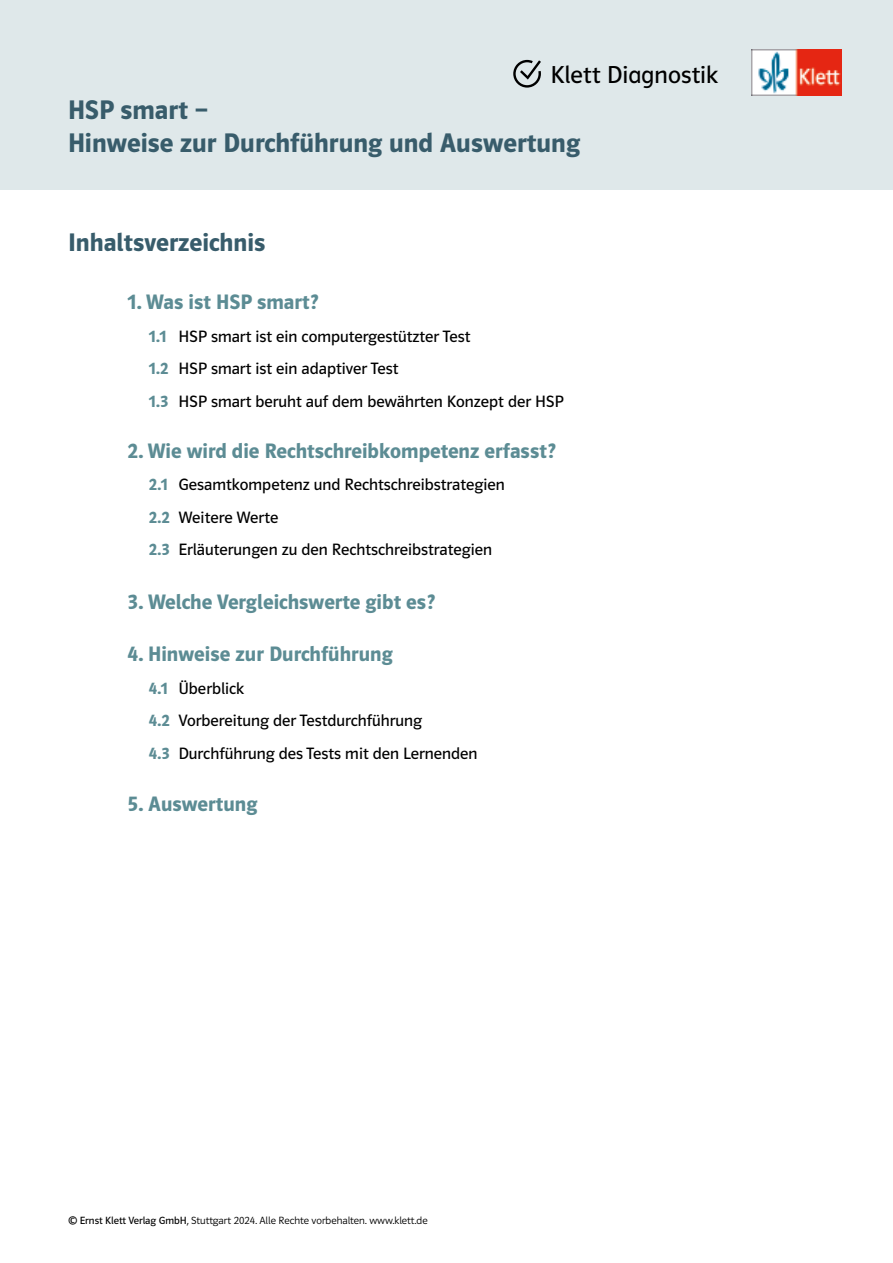
<style>
.page{position:relative;width:893px;height:1263px;background:#fff}
.page>*{position:absolute;margin:0;border:0;box-sizing:border-box;transform-origin:0 0}
.t1{font:600 27px/32.4px "Polo CEF";color:#385c6b}
.t2{font:600 25.5px "Polo CEF";color:#385c6b}
.t3{font:24.6px "Polo GSV Buch";letter-spacing:.005em;color:#000}
.t4{font:600 21px "Polo CEF";color:#5c8c94}
.t5{font:16.5px/32.5px "Polo CEF";color:#000}
.t6{font:300 10.5px "Polo CEF";color:#000}
.s1{font-weight:600;color:#5c8c94}
.s2{font-weight:400}
</style>
<div class="page">
<div style="left:0;top:0;width:893px;height:189px;background:#dfe8ea"></div>
<svg style="left:513px;top:60px;width:28px;height:28px"></svg>
<img style="left:751px;top:50px;width:91px;height:45px">
<h3 class="t3" style="left:550px;top:61px;width:169px">Klett Diagnostik</h3>
<h1 class="t1" style="left:68px;top:94px;width:514px">HSP smart –<br>Hinweise zur Durchführung und Auswertung</h1>
<h2 class="t2" style="left:68px;top:227px;width:199px">Inhaltsverzeichnis</h2>
<p class="t4" style="left:128px;top:290px;width:192px">1. Was ist HSP smart?</p>
<p class="t5" style="left:149px;top:320px;width:416px"><span class="s1">1.1</span> HSP smart ist ein computergestützter Test<br><span class="s1">1.2</span> HSP smart ist ein adaptiver Test<br><span class="s1">1.3</span> HSP smart beruht auf dem bewährten Konzept der HSP</p>
<p class="t4" style="left:128px;top:438px;width:430px">2. Wie wird die Rechtschreibkompetenz erfasst?</p>
<p class="t5" style="left:149px;top:469px;width:358px"><span class="s1">2.1</span> Gesamtkompetenz und Rechtschreibstrategien<br><span class="s1">2.2</span> Weitere Werte<br><span class="s1">2.3</span> Erläuterungen zu den Rechtschreibstrategien</p>
<p class="t4" style="left:128px;top:590px;width:309px">3. Welche Vergleichswerte gibt es?</p>
<p class="t4" style="left:128px;top:642px;width:267px">4. Hinweise zur Durchführung</p>
<p class="t5" style="left:149px;top:672px;width:330px"><span class="s1">4.1</span> Überblick<br><span class="s1">4.2</span> Vorbereitung der Testdurchführung<br><span class="s1">4.3</span> Durchführung des Tests mit den Lernenden</p>
<p class="t4" style="left:128px;top:791px;width:131px">5. Auswertung</p>
<p class="t6" style="left:68px;top:1214px;width:361px"><span class="s2">© Ernst Klett Verlag GmbH</span>, Stuttgart 2024. Alle Rechte vorbehalten. www.klett.de</p>
</div>
